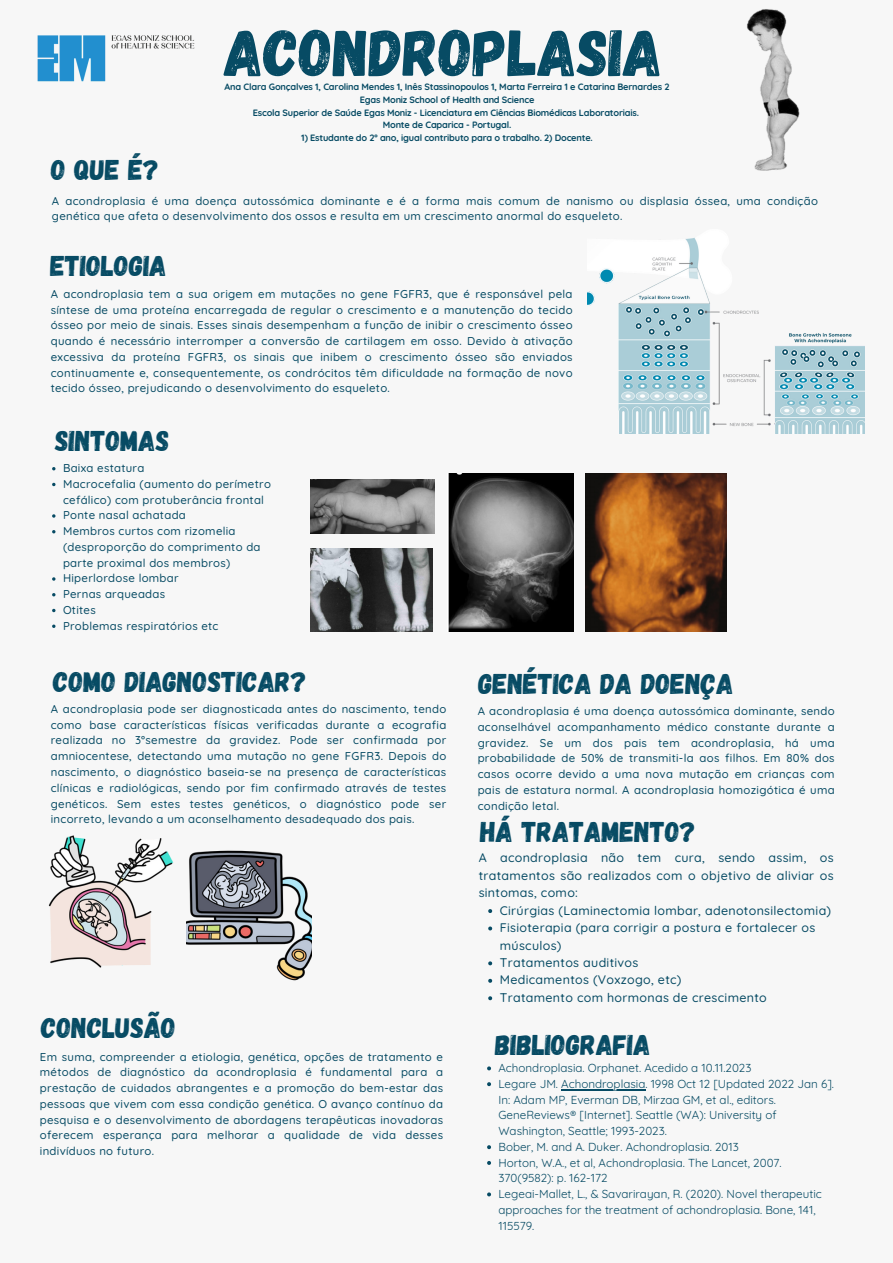
<style>
.page{position:relative;width:893px;height:1263px;background:#f7f7f7}
.page>*{position:absolute;margin:0;border:0;box-sizing:border-box;transform-origin:0 0}
.t1{font:65.7px "Gagalin";color:#074b64}
.t2{font:28.58px "Gagalin";color:#074b64}
.t3{font:500 12.45px/17.4px "Quicksand";letter-spacing:.025em;color:#074b64}
.t4{font:11.62px/15.8px "Quicksand";color:#074b64}
.t5{font:500 11.4px/15.8px "Quicksand";letter-spacing:.025em;color:#074b64;text-align:justify}
.t6{font:700 9.23px "Quicksand";letter-spacing:-.02em;color:#074b64}
</style>
<div class="page">
<img style="left:588px;top:237px;width:276px;height:196px">
<img style="left:747px;top:9px;width:53px;height:161px">
<img style="left:310px;top:480px;width:124px;height:54px">
<img style="left:448px;top:473px;width:125px;height:159px">
<img style="left:310px;top:548px;width:123px;height:83px">
<img style="left:585px;top:473px;width:141px;height:159px">
<img style="left:48px;top:835px;width:126px;height:133px">
<img style="left:186px;top:850px;width:126px;height:131px">
<img style="left:37px;top:35px;width:158px;height:47px">
<svg style="left:52px;top:514px;width:3px;height:4px"></svg>
<svg style="left:52px;top:577px;width:3px;height:4px"></svg>
<svg style="left:488px;top:909px;width:4px;height:4px"></svg>
<svg style="left:488px;top:926px;width:4px;height:4px"></svg>
<svg style="left:488px;top:961px;width:4px;height:4px"></svg>
<svg style="left:488px;top:979px;width:4px;height:4px"></svg>
<svg style="left:488px;top:996px;width:4px;height:4px"></svg>
<svg style="left:487px;top:1066px;width:4px;height:4px"></svg>
<svg style="left:487px;top:1082px;width:4px;height:4px"></svg>
<hr style="left:561px;top:1089px;width:84px;height:1px;background:#074b64">
<svg style="left:487px;top:1145px;width:4px;height:4px"></svg>
<svg style="left:487px;top:1161px;width:4px;height:4px"></svg>
<svg style="left:487px;top:1192px;width:4px;height:4px"></svg>
<p class="t2" style="left:51px;top:151px;width:109px">O QUE É?</p>
<p class="t1" style="left:224px;top:10px;width:440px">ACONDROPLASIA</p>
<p class="t6" style="left:224px;top:81px;width:446px">Ana Clara Gonçalves 1, Carolina Mendes 1, Inês Stassinopoulos 1, Marta Ferreira 1 e Catarina Bernardes 2</p>
<p class="t6" style="left:360px;top:94px;width:176px">Egas Moniz School of Health and Science</p>
<p class="t6" style="left:253px;top:106px;width:388px">Escola Superior de Saúde Egas Moniz - Licenciatura em Ciências Biomédicas Laboratoriais.</p>
<p class="t6" style="left:383px;top:119px;width:130px">Monte de Caparica - Portugal.</p>
<p class="t6" style="left:301px;top:132px;width:293px">1) Estudante do 2º ano, igual contributo para o trabalho. 2) Docente.</p>
<p class="t5" style="left:52px;top:192px;width:767px">A acondroplasia é uma doença autossómica dominante e é a forma mais comum de nanismo ou displasia óssea, uma condição genética que afeta o desenvolvimento dos ossos e resulta em um crescimento anormal do esqueleto.</p>
<p class="t2" style="left:50px;top:247px;width:118px">ETIOLOGIA</p>
<p class="t5" style="left:51px;top:286px;width:523px">A acondroplasia tem a sua origem em mutações no gene FGFR3, que é responsável pela síntese de uma proteína encarregada de regular o crescimento e a manutenção do tecido ósseo por meio de sinais. Esses sinais desempenham a função de inibir o crescimento ósseo quando é necessário interromper a conversão de cartilagem em osso. Devido à ativação excessiva da proteína FGFR3, os sinais que inibem o crescimento ósseo são enviados continuamente e, consequentemente, os condrócitos têm dificuldade na formação de novo tecido ósseo, prejudicando o desenvolvimento do esqueleto.</p>
<p class="t2" style="left:55px;top:422px;width:116px">SINTOMAS</p>
<p class="t5" style="left:63px;top:460px;width:83px">Baixa estatura</p>
<p class="t5" style="left:63px;top:476px;width:209px">Macrocefalia (aumento do perímetro cefálico) com protuberância frontal</p>
<p class="t5" style="left:63px;top:507px;width:124px">Ponte nasal achatada</p>
<p class="t5" style="left:63px;top:523px;width:199px;text-align:left">Membros curtos com rizomelia (desproporção do comprimento da parte proximal dos membros)</p>
<p class="t5" style="left:63px;top:570px;width:117px">Hiperlordose lombar</p>
<p class="t5" style="left:63px;top:586px;width:104px">Pernas arqueadas</p>
<p class="t5" style="left:63px;top:602px;width:34px">Otites</p>
<p class="t5" style="left:63px;top:617px;width:157px">Problemas respiratórios etc</p>
<p class="t2" style="left:478px;top:665px;width:256px">GENÉTICA DA DOENÇA</p>
<p class="t5" style="left:478px;top:703px;width:358px">A acondroplasia é uma doença autossómica dominante, sendo aconselhável acompanhamento médico constante durante a gravidez. Se um dos pais tem acondroplasia, há uma probabilidade de 50% de transmiti-la aos filhos. Em 80% dos casos ocorre devido a uma nova mutação em crianças com pais de estatura normal. A acondroplasia homozigótica é uma condição letal.</p>
<p class="t2" style="left:480px;top:813px;width:217px">HÁ TRATAMENTO?</p>
<p class="t2" style="left:53px;top:663px;width:255px">COMO DIAGNOSTICAR?</p>
<p class="t5" style="left:51px;top:701px;width:397px">A acondroplasia pode ser diagnosticada antes do nascimento, tendo como base características físicas verificadas durante a ecografia realizada no 3°semestre da gravidez. Pode ser confirmada por amniocentese, detectando uma mutação no gene FGFR3. Depois do nascimento, o diagnóstico baseia-se na presença de características clínicas e radiológicas, sendo por fim confirmado através de testes genéticos. Sem estes testes genéticos, o diagnóstico pode ser incorreto, levando a um aconselhamento desadequado dos pais.</p>
<p class="t3" style="left:479px;top:849px;width:356px;text-align:justify">A acondroplasia não tem cura, sendo assim, os tratamentos são realizados com o objetivo de aliviar os sintomas, como:</p>
<p class="t2" style="left:41px;top:1009px;width:136px">CONCLUSÃO</p>
<p class="t5" style="left:40px;top:1048px;width:405px">Em suma, compreender a etiologia, genética, opções de tratamento e métodos de diagnóstico da acondroplasia é fundamental para a prestação de cuidados abrangentes e a promoção do bem-estar das pessoas que vivem com essa condição genética. O avanço contínuo da pesquisa e o desenvolvimento de abordagens terapêuticas inovadoras oferecem esperança para melhorar a qualidade de vida desses indivíduos no futuro.</p>
<p class="t3" style="left:500px;top:901px;width:333px">Cirúrgias (Laminectomia lombar, adenotonsilectomia)</p>
<p class="t3" style="left:500px;top:919px;width:317px">Fisioterapia (para corrigir a postura e fortalecer os músculos)</p>
<p class="t3" style="left:500px;top:954px;width:140px">Tratamentos auditivos</p>
<p class="t3" style="left:500px;top:971px;width:183px">Medicamentos (Voxzogo, etc)</p>
<p class="t3" style="left:500px;top:988px;width:268px">Tratamento com hormonas de crescimento</p>
<p class="t2" style="left:495px;top:1026px;width:157px">BIBLIOGRAFIA</p>
<p class="t4" style="left:498px;top:1060px;width:254px">Achondroplasia. Orphanet. Acedido a 10.11.2023</p>
<p class="t4" style="left:498px;top:1075px;width:337px">Legare JM. Achondroplasia. 1998 Oct 12 [Updated 2022 Jan 6].<br>In: Adam MP, Everman DB, Mirzaa GM, et al., editors.<br>GeneReviews® [Internet]. Seattle (WA): University of Washington, Seattle; 1993-2023.</p>
<p class="t4" style="left:498px;top:1138px;width:242px">Bober, M. and A. Duker. Achondroplasia. 2013</p>
<p class="t4" style="left:498px;top:1154px;width:285px">Horton, W.A., et al, Achondroplasia. The Lancet, 2007.<br>370(9582): p. 162-172</p>
<p class="t4" style="left:498px;top:1186px;width:325px">Legeai-Mallet, L., &amp; Savarirayan, R. (2020). Novel therapeutic approaches for the treatment of achondroplasia. Bone, 141,<br>115579.</p>
</div>
